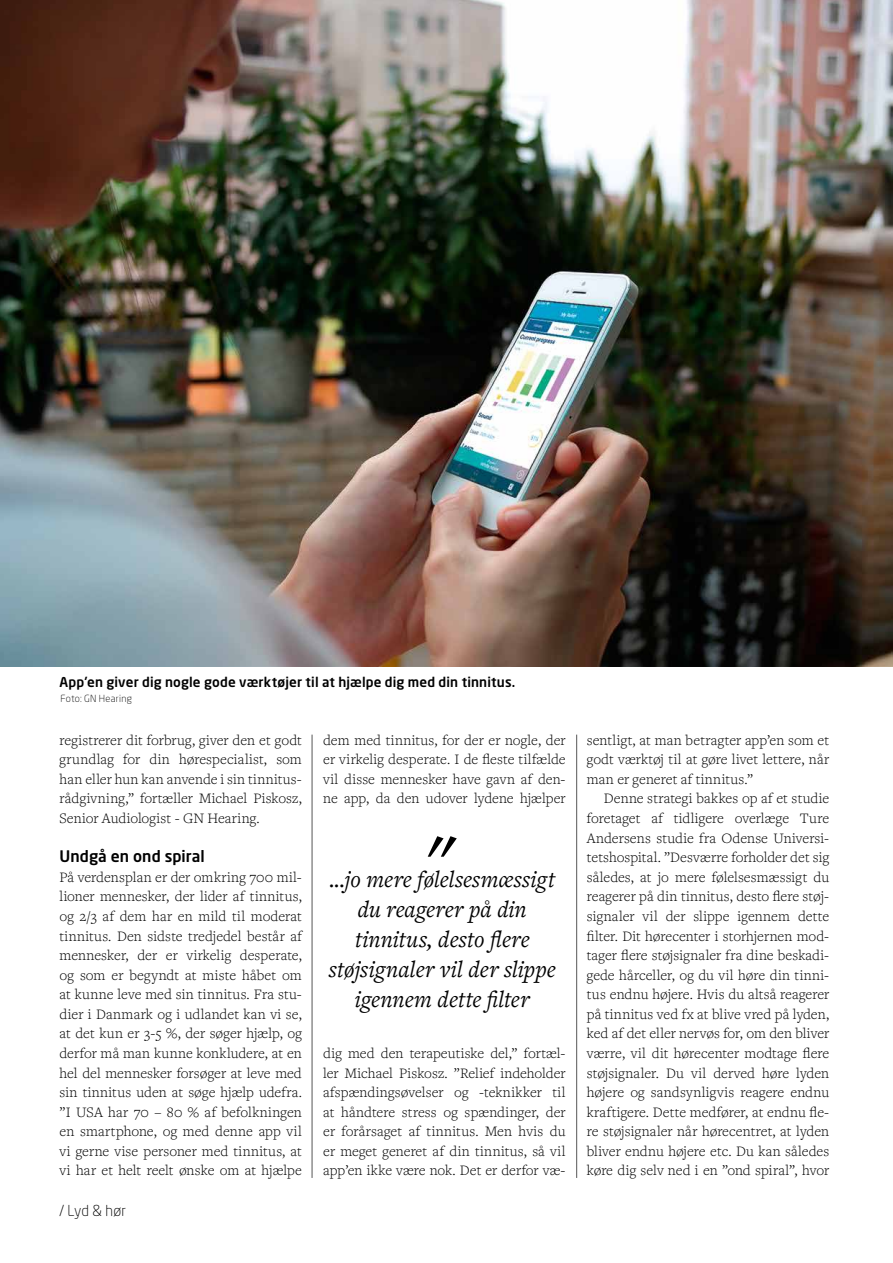
<style>
.page{position:relative;width:893px;height:1263px;background:#fff}
.page>*{position:absolute;margin:0;border:0;box-sizing:border-box;transform-origin:0 0}
.t1{font:italic 24px/30px "Freight Text Pro";letter-spacing:.005em;color:#000;text-align:center}
.t2{font:500 15.75px "Neo Sans Std";letter-spacing:.005em;color:#000}
.t3{font:300 15px/19.6px "Freight Text Pro";letter-spacing:.005em;color:#000;text-align:justify}
.t4{font:300 15px "Neo Sans Std";letter-spacing:.01em;color:#000}
.t5{font:500 13.5px "Neo Sans Std";letter-spacing:.01em;color:#000}
.t6{font:300 9.75px "Neo Sans Std";letter-spacing:.03em;color:#000}
</style>
<div class="page">
<hr style="left:576px;top:735px;width:1px;height:443px;background:#565656">
<hr style="left:312px;top:735px;width:1px;height:443px;background:#565656">
<svg style="left:428px;top:836px;width:29px;height:21px"></svg>
<img style="left:0;top:0;width:893px;height:667px">
<p class="t5" style="left:60px;top:673px;width:457px">App'en giver dig nogle gode værktøjer til at hjælpe dig med din tinnitus.</p>
<p class="t6" style="left:60px;top:692px;width:73px">Foto: GN Hearing</p>
<p class="t3" style="left:60px;top:730px;width:244px">registrerer dit forbrug, giver den et godt grundlag for din hørespecialist, som han eller hun kan anvende i sin tinnitus&shy;rådgivning,” fortæller Michael Piskosz, Senior Audiologist - GN Hearing.</p>
<p class="t2" style="left:60px;top:846px;width:147px">Undgå en ond spiral</p>
<p class="t3" style="left:60px;top:867px;width:244px">På verdensplan er der omkring 700 mil&shy;lioner mennesker, der lider af tinnitus, og 2/3 af dem har en mild til moderat tinnitus. Den sidste tredjedel består af mennesker, der er virkelig desperate, og som er begyndt at miste håbet om at kunne leve med sin tinnitus. Fra stu&shy;dier i Danmark og i udlandet kan vi se, at det kun er 3-5 %, der søger hjælp, og derfor må man kunne konkludere, at en hel del mennesker forsøger at leve med sin tinnitus uden at søge hjælp udefra. ”I USA har 70 – 80 % af befolkningen en smartphone, og med denne app vil vi gerne vise personer med tinnitus, at vi har et helt reelt ønske om at hjælpe</p>
<p class="t4" style="left:60px;top:1201px;width:68px">/ Lyd &amp; hør</p>
<p class="t3" style="left:323px;top:730px;width:244px">dem med tinnitus, for der er nogle, der er virkelig desperate. I de fleste tilfælde vil disse mennesker have gavn af den&shy;ne app, da den udover lydene hjælper</p>
<h1 class="t1" style="left:329px;top:863px;width:228px">...jo mere følelsesmæssigt du reagerer på din tinnitus, desto flere støjsignaler vil der slippe igennem dette filter</h1>
<p class="t3" style="left:323px;top:1043px;width:244px">dig med den terapeutiske del,” fortæl&shy;ler Michael Piskosz. ”Relief indeholder afspændingsøvelser og -teknikker til at håndtere stress og spændinger, der er forårsaget af tinnitus. Men hvis du er meget generet af din tinnitus, så vil app’en ikke være nok. Det er derfor væ-</p>
<p class="t3" style="left:587px;top:730px;width:244px">sentligt, at man betragter app’en som et godt værktøj til at gøre livet lettere, når man er generet af tinnitus.”</p>
<p class="t3" style="left:587px;top:788px;width:244px;text-indent:17px">Denne strategi bakkes op af et studie foretaget af tidligere overlæge Ture Andersens studie fra Odense Universi&shy;tetshospital. ”Desværre forholder det sig således, at jo mere følelsesmæssigt du reagerer på din tinnitus, desto flere støj&shy;signaler vil der slippe igennem dette filter. Dit hørecenter i storhjernen mod&shy;tager flere støjsignaler fra dine beskadi&shy;gede hårceller, og du vil høre din tinni&shy;tus endnu højere. Hvis du altså reagerer på tinnitus ved fx at blive vred på lyden, ked af det eller nervøs for, om den bliver værre, vil dit hørecenter modtage flere støjsignaler. Du vil derved høre lyden højere og sandsynligvis reagere endnu kraftigere. Dette medfører, at endnu fle&shy;re støjsignaler når hørecentret, at lyden bliver endnu højere etc. Du kan således køre dig selv ned i en ”ond spiral”, hvor</p>
</div>
